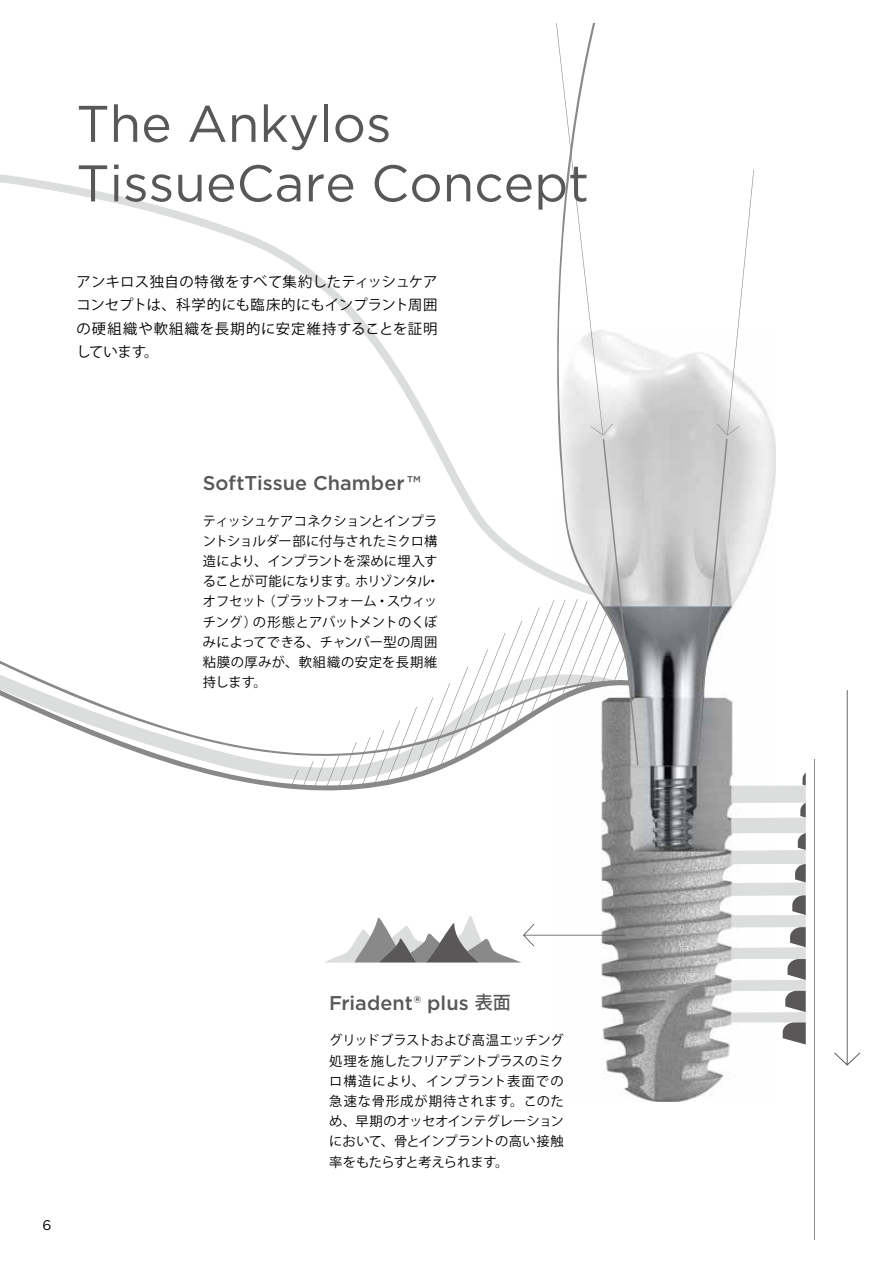
<style>
.page{position:relative;width:893px;height:1263px;background:#fff}
.page>*{position:absolute;margin:0;border:0;box-sizing:border-box;transform-origin:0 0}
.t1{font:51.45px/59.6px "Gotham";color:#595757}
.t2{font:500 19.95px "Gotham";letter-spacing:.005em;color:#595757}
.t3{font:14.4px/23.4px "Koz Go Pro";letter-spacing:.04em;color:#000;text-align:justify}
.t4{font:14.1px "Gotham";color:#000}
.t5{font:13.35px/20.2px "Koz Go Pro";letter-spacing:-.01em;color:#000}
.s1{font-family:"Koz Go Pro";font-size:18px}
</style>
<div class="page">
<img style="left:601px;top:345px;width:175px;height:757px">
<hr style="left:815px;top:759px;width:1px;height:480px;background:#898989">
<svg style="left:834px;top:690px;width:26px;height:376px"></svg>
<div style="left:776px;top:785px;width:30px;height:18px;background:#dcdddd"></div>
<img style="left:732px;top:786px;width:44px;height:17px">
<div style="left:776px;top:818px;width:30px;height:15px;background:#dcdddd"></div>
<img style="left:731px;top:818px;width:45px;height:15px">
<div style="left:776px;top:850px;width:30px;height:14px;background:#dcdddd"></div>
<img style="left:732px;top:850px;width:44px;height:14px">
<div style="left:776px;top:882px;width:30px;height:13px;background:#dcdddd"></div>
<img style="left:732px;top:883px;width:44px;height:13px">
<div style="left:776px;top:915px;width:30px;height:12px;background:#dcdddd"></div>
<img style="left:732px;top:915px;width:44px;height:12px">
<div style="left:776px;top:947px;width:30px;height:12px;background:#dcdddd"></div>
<img style="left:732px;top:947px;width:44px;height:12px">
<div style="left:776px;top:980px;width:30px;height:11px;background:#dcdddd"></div>
<img style="left:731px;top:980px;width:45px;height:11px">
<div style="left:776px;top:1012px;width:30px;height:10px;background:#dcdddd"></div>
<img style="left:731px;top:1012px;width:45px;height:10px">
<svg style="left:325px;top:915px;width:301px;height:48px"></svg>
<svg style="left:169px;top:763px;width:462px;height:51px"></svg>
<svg style="left:0;top:661px;width:292px;height:102px"></svg>
<svg style="left:0;top:174px;width:292px;height:92px"></svg>
<svg style="left:798px;top:833px;width:8px;height:17px"></svg>
<svg style="left:800px;top:803px;width:6px;height:14px"></svg>
<svg style="left:802px;top:772px;width:4px;height:13px"></svg>
<svg style="left:792px;top:895px;width:14px;height:20px"></svg>
<svg style="left:790px;top:927px;width:16px;height:20px"></svg>
<svg style="left:787px;top:959px;width:19px;height:21px"></svg>
<svg style="left:785px;top:991px;width:21px;height:21px"></svg>
<svg style="left:782px;top:1022px;width:24px;height:22px"></svg>
<svg style="left:795px;top:864px;width:11px;height:18px"></svg>
<svg style="left:292px;top:23px;width:347px;height:764px"></svg>
<svg style="left:695px;top:170px;width:59px;height:595px"></svg>
<h1 class="t1" style="left:77px;top:93px;width:514px">The Ankylos<br>TissueCare Concept</h1>
<p class="t3" style="left:77px;top:270px;width:362px">アンキロス独自の特徴をすべて集約したティッシュケアコンセプトは、科学的にも臨床的にもインプラント周囲の硬組織や軟組織を長期的に安定維持することを証明しています。</p>
<h2 class="t2" style="left:203px;top:470px;width:219px">SoftTissue Chamber™</h2>
<p class="t5" style="left:203px;top:511px;width:238px">ティッシュケアコネクションとインプラントショルダー部に付与されたミクロ構造により、インプラントを深めに埋入することが可能になります。ホリゾンタル・オフセット（プラットフォーム・スウィッチング）の形態とアバットメントのくぼみによってできる、チャンバー型の周囲粘膜の厚みが、軟組織の安定を長期維持します。</p>
<p class="t4" style="left:43px;top:1216px;width:11px">6</p>
<h2 class="t2" style="left:329px;top:989px;width:183px">Friadent® plus <span class="s1">表面</span></h2>
<p class="t5" style="left:329px;top:1031px;width:236px;text-align:justify">グリッドブラストおよび高温エッチング処理を施したフリアデントプラスのミクロ構造により、インプラント表面での急速な骨形成が期待されます。このため、早期のオッセオインテグレーションにおいて、骨とインプラントの高い接触率をもたらすと考えられます。</p>
</div>
